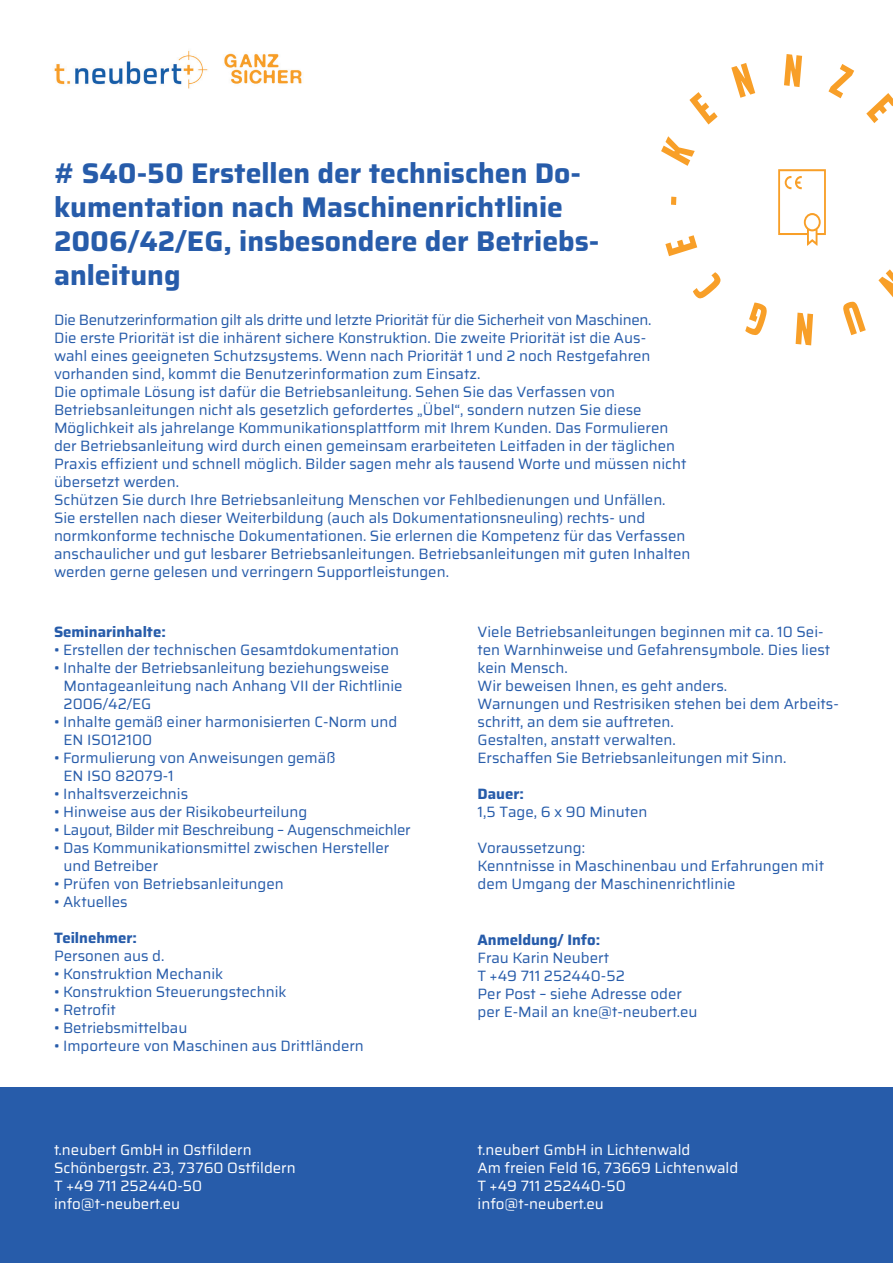
<style>
.page{position:relative;width:893px;height:1263px;background:#fff}
.page>*{position:absolute;margin:0;border:0;box-sizing:border-box;transform-origin:0 0}
.t1{font:700 28.5px/34.2px "Saira";color:#275caa}
.t2{font:15px/18px "Saira";color:#275caa}
.t3{font:15px/18px "Saira";color:#fff}
.t4{font:700 15px "Saira";color:#275caa}
.t5{font:15px "Saira";letter-spacing:-.02em;color:#275caa}
</style>
<div class="page">
<div style="left:0;top:1087px;width:893px;height:176px;background:#275caa"></div>
<svg style="left:661px;top:54px;width:232px;height:291px"></svg>
<img style="left:54px;top:50px;width:248px;height:39px">
<h1 class="t1" style="left:54px;top:155px;width:547px"># S40-50 Erstellen der technischen Do&shy;kumentation nach Maschinenrichtlinie<br>2006/42/EG, insbesondere der Betriebs&shy;anleitung</h1>
<p class="t2" style="left:54px;top:311px;width:638px">Die Benutzerinformation gilt als dritte und letzte Priorität für die Sicherheit von Maschinen.<br>Die erste Priorität ist die inhärent sichere Konstruktion. Die zweite Priorität ist die Aus-<br>wahl eines geeigneten Schutzsystems. Wenn nach Priorität 1 und 2 noch Restgefahren vorhanden sind, kommt die Benutzerinformation zum Einsatz.<br>Die optimale Lösung ist dafür die Betriebsanleitung. Sehen Sie das Verfassen von Betriebsanleitungen nicht als gesetzlich gefordertes „Übel“, sondern nutzen Sie diese Möglichkeit als jahrelange Kommunikationsplattform mit Ihrem Kunden. Das Formulieren der Betriebsanleitung wird durch einen gemeinsam erarbeiteten Leitfaden in der täglichen Praxis effizient und schnell möglich. Bilder sagen mehr als tausend Worte und müssen nicht übersetzt werden.<br>Schützen Sie durch Ihre Betriebsanleitung Menschen vor Fehlbedienungen und Unfällen.<br>Sie erstellen nach dieser Weiterbildung (auch als Dokumentationsneuling) rechts- und normkonforme technische Dokumentationen. Sie erlernen die Kompetenz für das Verfassen anschaulicher und gut lesbarer Betriebsanleitungen. Betriebsanleitungen mit guten Inhalten werden gerne gelesen und verringern Supportleistungen.</p>
<p class="t4" style="left:54px;top:620px;width:113px">Seminarinhalte:</p>
<p class="t2" style="left:54px;top:641px;width:347px">• Erstellen der technischen Gesamtdokumentation</p>
<p class="t2" style="left:64px;top:659px;width:341px;text-indent:-10px">• Inhalte der Betriebsanleitung beziehungsweise<br>Montageanleitung nach Anhang VII der Richtlinie<br>2006/42/EG</p>
<p class="t2" style="left:64px;top:713px;width:335px;text-indent:-10px">• Inhalte gemäß einer harmonisierten C-Norm und<br>EN ISO12100</p>
<p class="t2" style="left:64px;top:749px;width:274px;text-indent:-10px">• Formulierung von Anweisungen gemäß<br>EN ISO 82079-1</p>
<p class="t2" style="left:54px;top:785px;width:136px">• Inhaltsverzeichnis</p>
<p class="t2" style="left:54px;top:803px;width:255px">• Hinweise aus der Risikobeurteilung</p>
<p class="t5" style="left:54px;top:819px;width:358px">• Layout, Bilder mit Beschreibung – Augenschmeichler</p>
<p class="t2" style="left:64px;top:839px;width:327px;text-indent:-10px">• Das Kommunikationsmittel zwischen Hersteller und Betreiber</p>
<p class="t2" style="left:54px;top:875px;width:231px">• Prüfen von Betriebsanleitungen</p>
<p class="t2" style="left:54px;top:893px;width:75px">• Aktuelles</p>
<p class="t4" style="left:54px;top:926px;width:85px">Teilnehmer:</p>
<p class="t2" style="left:54px;top:947px;width:112px">Personen aus d.</p>
<p class="t2" style="left:54px;top:965px;width:171px">• Konstruktion Mechanik</p>
<p class="t2" style="left:54px;top:983px;width:234px">• Konstruktion Steuerungstechnik</p>
<p class="t2" style="left:54px;top:1001px;width:63px">• Retrofit</p>
<p class="t2" style="left:54px;top:1019px;width:135px">• Betriebsmittelbau</p>
<p class="t2" style="left:54px;top:1037px;width:311px">• Importeure von Maschinen aus Drittländern</p>
<p class="t2" style="left:477px;top:623px;width:363px">Viele Betriebsanleitungen beginnen mit ca. 10 Sei&shy;ten Warnhinweise und Gefahrensymbole. Dies liest kein Mensch.<br>Wir beweisen Ihnen, es geht anders.<br>Warnungen und Restrisiken stehen bei dem Arbeits&shy;schritt, an dem sie auftreten.<br>Gestalten, anstatt verwalten.<br>Erschaffen Sie Betriebsanleitungen mit Sinn.</p>
<p class="t4" style="left:477px;top:782px;width:48px">Dauer:</p>
<p class="t2" style="left:477px;top:803px;width:171px">1,5 Tage, 6 x 90 Minuten</p>
<p class="t2" style="left:477px;top:839px;width:348px">Voraussetzung:<br>Kenntnisse in Maschinenbau und Erfahrungen mit dem Umgang der Maschinenrichtlinie</p>
<p class="t4" style="left:477px;top:928px;width:124px">Anmeldung/ Info:</p>
<p class="t2" style="left:477px;top:948px;width:221px">Frau Karin Neubert<br>T +49 711 252440-52<br>Per Post – siehe Adresse oder per E-Mail an kne@t-neubert.eu</p>
<p class="t3" style="left:54px;top:1140px;width:243px">t.neubert GmbH in Ostfildern<br>Schönbergstr. 23, 73760 Ostfildern<br>T +49 711 252440-50 info@t-neubert.eu</p>
<p class="t3" style="left:477px;top:1140px;width:262px">t.neubert GmbH in Lichtenwald<br>Am freien Feld 16, 73669 Lichtenwald<br>T +49 711 252440-50 info@t-neubert.eu</p>
</div>
